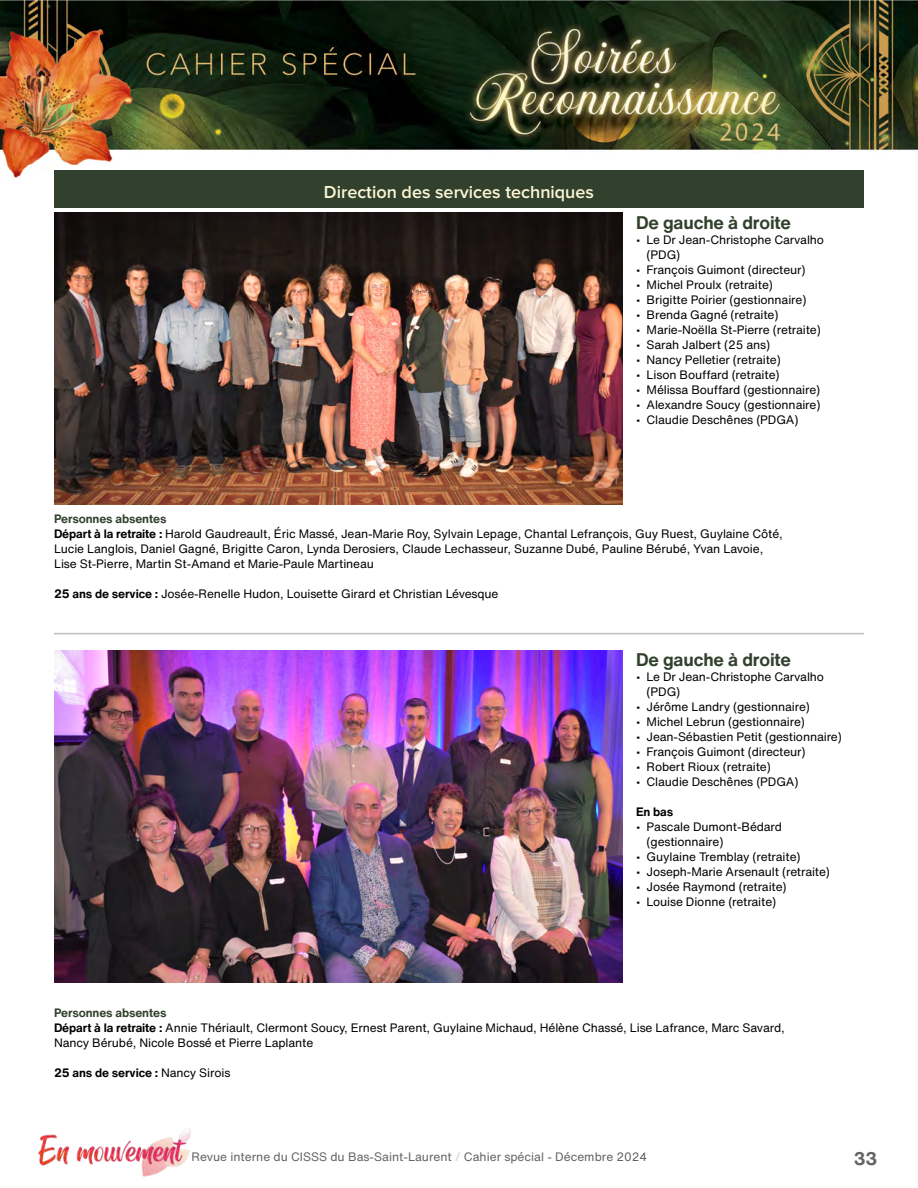
<style>
.page{position:relative;width:918px;height:1188px;background:#fff}
.page>*{position:absolute;margin:0;border:0;box-sizing:border-box;transform-origin:0 0}
.t1{font:700 18px "Helvetica Now Text";letter-spacing:-.01em;color:#32412d}
.t2{font:600 18px "Proxima Nova";color:#fdf7d5}
.t3{font:700 18px "Helvetica Now Text";color:#646363}
.t4{font:12px/15px "Helvetica Now Text";letter-spacing:-.01em;color:#000}
.t5{font:12px "Helvetica Now Text";color:#646363}
.t6{font:700 12px "Helvetica Now Text";letter-spacing:-.01em;color:#000}
.s1{font-weight:700;color:#32412d}
.s2{font-weight:700}
.s3{font-weight:400}
.s4{color:#d0d0d0}
</style>
<div class="page">
<img style="left:54px;top:213px;width:568px;height:291px">
<img style="left:54px;top:651px;width:568px;height:332px">
<hr style="left:54px;top:633px;width:810px;height:1px;background:#bcbcbc">
<div style="left:54px;top:170px;width:810px;height:37px;background:#32412e"></div>
<img style="left:0;top:0;width:918px;height:178px">
<img style="left:142px;top:1128px;width:49px;height:49px">
<img style="left:38px;top:1130px;width:153px;height:40px">
<h1 class="t2" style="left:324px;top:182px;width:272px">Direction des services techniques</h1>
<h1 class="t1" style="left:636px;top:209px;width:156px">De gauche à droite</h1>
<p class="t4" style="left:647px;top:231px;width:179px;text-indent:-10px">• Le Dr Jean-Christophe Carvalho (PDG)</p>
<p class="t4" style="left:636px;top:261px;width:171px">• François Guimont (directeur)</p>
<p class="t4" style="left:636px;top:276px;width:138px">• Michel Proulx (retraite)</p>
<p class="t4" style="left:636px;top:291px;width:172px">• Brigitte Poirier (gestionnaire)</p>
<p class="t4" style="left:636px;top:306px;width:144px">• Brenda Gagné (retraite)</p>
<p class="t4" style="left:636px;top:321px;width:186px">• Marie-Noëlla St-Pierre (retraite)</p>
<p class="t4" style="left:636px;top:336px;width:135px">• Sarah Jalbert (25 ans)</p>
<p class="t4" style="left:636px;top:351px;width:146px">• Nancy Pelletier (retraite)</p>
<p class="t4" style="left:636px;top:366px;width:145px">• Lison Bouffard (retraite)</p>
<p class="t4" style="left:636px;top:381px;width:186px">• Mélissa Bouffard (gestionnaire)</p>
<p class="t4" style="left:636px;top:396px;width:186px">• Alexandre Soucy (gestionnaire)</p>
<p class="t4" style="left:636px;top:411px;width:164px">• Claudie Deschênes (PDGA)</p>
<p class="t4" style="left:54px;top:511px;width:730px"><span class="s1">Personnes absentes<br></span><span class="s2">Départ à la retraite :</span> Harold Gaudreault, Éric Massé, Jean-Marie Roy, Sylvain Lepage, Chantal Lefrançois, Guy Ruest, Guylaine Côté, Lucie Langlois, Daniel Gagné, Brigitte Caron, Lynda Derosiers, Claude Lechasseur, Suzanne Dubé, Pauline Bérubé, Yvan Lavoie, Lise St-Pierre, Martin St-Amand et Marie-Paule Martineau</p>
<p class="t4" style="left:54px;top:586px;width:446px"><span class="s2">25 ans de service :</span> Josée-Renelle Hudon, Louisette Girard et Christian Lévesque</p>
<h1 class="t1" style="left:636px;top:646px;width:156px">De gauche à droite</h1>
<p class="t4" style="left:647px;top:669px;width:179px;text-indent:-10px">• Le Dr Jean-Christophe Carvalho (PDG)</p>
<p class="t4" style="left:636px;top:699px;width:175px">• Jérôme Landry (gestionnaire)</p>
<p class="t4" style="left:636px;top:714px;width:170px">• Michel Lebrun (gestionnaire)</p>
<p class="t4" style="left:636px;top:729px;width:207px">• Jean-Sébastien Petit (gestionnaire)</p>
<p class="t4" style="left:636px;top:744px;width:171px">• François Guimont (directeur)</p>
<p class="t4" style="left:636px;top:759px;width:136px">• Robert Rioux (retraite)</p>
<p class="t4" style="left:636px;top:774px;width:164px">• Claudie Deschênes (PDGA)</p>
<p class="t6" style="left:636px;top:803px;width:39px">En bas</p>
<p class="t4" style="left:647px;top:819px;width:137px;text-indent:-10px">• Pascale Dumont-Bédard (gestionnaire)</p>
<p class="t4" style="left:636px;top:849px;width:166px">• Guylaine Tremblay (retraite)</p>
<p class="t4" style="left:636px;top:864px;width:195px">• Joseph-Marie Arsenault (retraite)</p>
<p class="t4" style="left:636px;top:879px;width:152px">• Josée Raymond (retraite)</p>
<p class="t4" style="left:636px;top:894px;width:142px">• Louise Dionne (retraite)</p>
<p class="t4" style="left:54px;top:1005px;width:732px"><span class="s1">Personnes absentes<br></span><span class="s2">Départ à la retraite :</span> Annie Thériault, Clermont Soucy, Ernest Parent, Guylaine Michaud, Hélène Chassé, Lise Lafrance, Marc Savard,<br>Nancy Bérubé, Nicole Bossé et Pierre Laplante</p>
<p class="t6" style="left:54px;top:1064px;width:178px">25 ans de service : <span class="s3">Nancy Sirois</span></p>
<p class="t5" style="left:192px;top:1148px;width:457px">Revue interne du CISSS du Bas-Saint-Laurent <span class="s4">/</span> Cahier spécial - Décembre 2024</p>
<h1 class="t3" style="left:854px;top:1145px;width:25px">33</h1>
</div>
